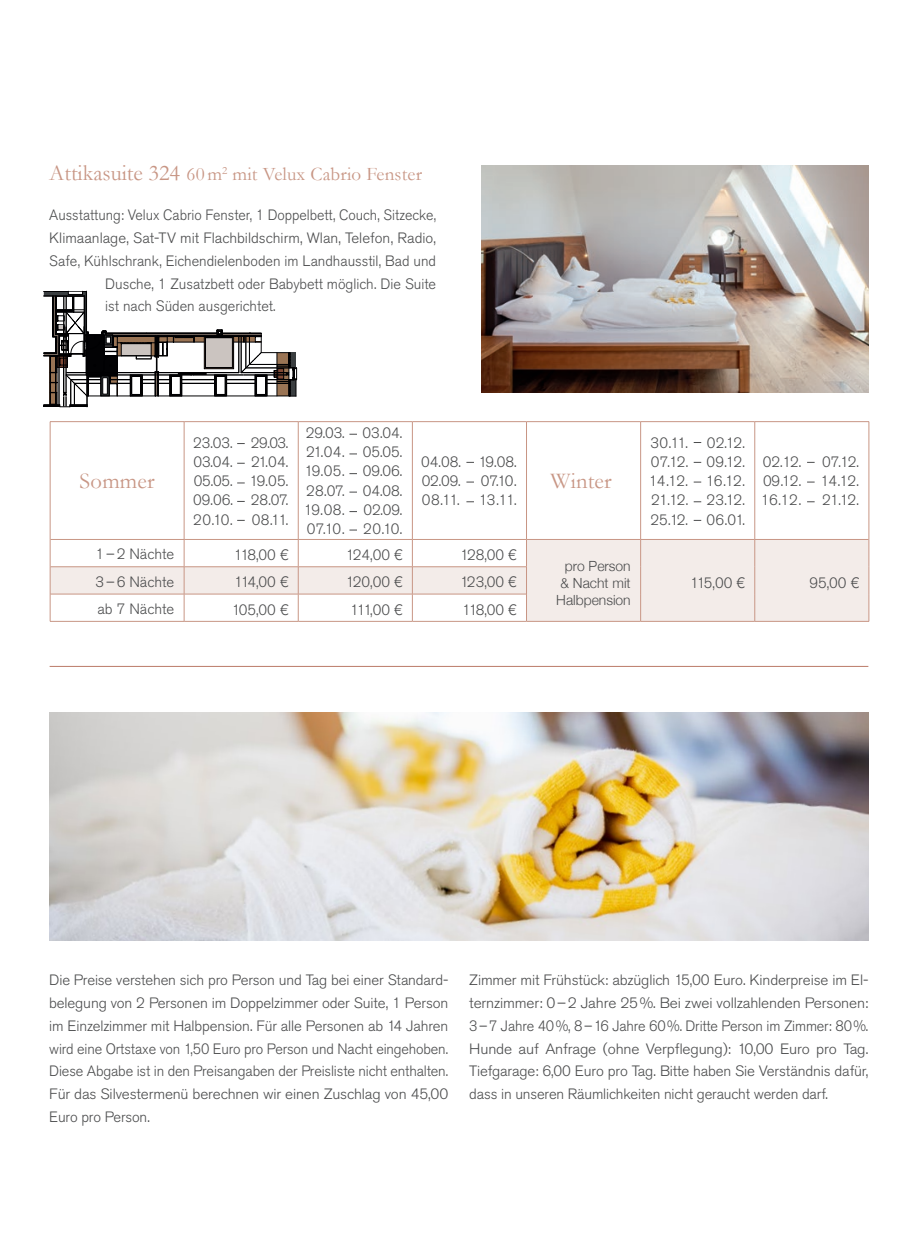
<style>
.page{position:relative;width:918px;height:1241px;background:#fff}
.page>*{position:absolute;margin:0;border:0;box-sizing:border-box;transform-origin:0 0}
.t1{font:22.75px "Garamond";letter-spacing:.01em;color:#c89685}
.t2{font:19.25px "Garamond";letter-spacing:.01em;color:#c89685}
.t3{font:300 14.88px/22.8px "Akzidenz Grotesk BQ";color:#4b4c4d;text-align:justify}
.t4{font:300 14.88px "Akzidenz Grotesk BQ";color:#4b4c4d;scale:.95 1}
.t5{font:300 14px/16.8px "Helvetica Neue";color:#4b4c4d;text-align:right}
.s1{font-size:22.75px}
.s2{font-family:"Helvetica Neue";font-size:15.05px}
</style>
<div class="page">
<img style="left:50px;top:712px;width:818px;height:228px">
<hr style="left:50px;top:666px;width:818px;height:1px;background:#bb7b68">
<img style="left:481px;top:165px;width:387px;height:228px">
<svg style="left:44px;top:291px;width:253px;height:116px"></svg>
<hr style="left:106px;top:333px;width:111px;height:1px;background:#000002">
<hr style="left:50px;top:421px;width:134px;height:1px;background:#c89685">
<hr style="left:184px;top:421px;width:114px;height:1px;background:#c89685">
<hr style="left:298px;top:421px;width:114px;height:1px;background:#c89685">
<hr style="left:412px;top:421px;width:114px;height:1px;background:#c89685">
<hr style="left:526px;top:421px;width:114px;height:1px;background:#c89685">
<hr style="left:640px;top:421px;width:115px;height:1px;background:#c89685">
<hr style="left:755px;top:421px;width:114px;height:1px;background:#c89685">
<hr style="left:50px;top:422px;width:1px;height:117px;background:#c89685">
<hr style="left:184px;top:422px;width:1px;height:117px;background:#c89685">
<hr style="left:298px;top:422px;width:1px;height:117px;background:#c89685">
<hr style="left:412px;top:422px;width:1px;height:117px;background:#c89685">
<hr style="left:640px;top:422px;width:1px;height:117px;background:#c89685">
<hr style="left:754px;top:422px;width:1px;height:117px;background:#c89685">
<hr style="left:868px;top:422px;width:1px;height:117px;background:#c89685">
<hr style="left:526px;top:422px;width:1px;height:117px;background:#c89685">
<hr style="left:526px;top:621px;width:114px;height:1px;background:#c89685">
<hr style="left:640px;top:621px;width:115px;height:1px;background:#c89685">
<hr style="left:755px;top:621px;width:114px;height:1px;background:#c89685">
<hr style="left:50px;top:621px;width:134px;height:1px;background:#c89685">
<hr style="left:184px;top:621px;width:114px;height:1px;background:#c89685">
<hr style="left:298px;top:621px;width:114px;height:1px;background:#c89685">
<hr style="left:412px;top:621px;width:114px;height:1px;background:#c89685">
<svg style="left:50px;top:539px;width:819px;height:82px"></svg>
<hr style="left:917px;top:0;width:1px;height:1240px;background:#f3ece9">
<p class="t2" style="left:49px;top:162px;width:374px"><span class="s1">Attikasuite 324</span> 60m<sup>2</sup> mit Velux Cabrio Fenster</p>
<p class="t4" style="left:49px;top:207px;width:409px">Ausstattung: Velux Cabrio Fenster, 1 Doppelbett, Couch, Sitzecke,</p>
<p class="t3" style="left:49px;top:227px;width:388px">Klimaanlage, Sat-TV mit Flachbildschirm, Wlan, Telefon, Radio,</p>
<p class="t3" style="left:49px;top:250px;width:388px">Safe, Kühlschrank, Eichendielenboden im Landhausstil, Bad und</p>
<p class="t3" style="left:105px;top:272px;width:332px">Dusche, 1 Zusatzbett oder Babybett möglich. Die Suite</p>
<p class="t3" style="left:105px;top:295px;width:172px">ist nach Süden ausgerichtet.</p>
<p class="t1" style="left:80px;top:467px;width:76px">Sommer</p>
<p class="t3" style="left:193px;top:431px;width:97px">23.03. 29.03.</p>
<p class="t3" style="left:194px;top:450px;width:40px">03.04.</p>
<p class="t3" style="left:251px;top:450px;width:39px">21.04.</p>
<p class="t3" style="left:194px;top:470px;width:96px">05.05. 19.05.</p>
<p class="t3" style="left:193px;top:489px;width:97px">09.06. 28.07.</p>
<p class="t3" style="left:193px;top:508px;width:41px">20.10.</p>
<p class="t3" style="left:252px;top:508px;width:38px">08.11.</p>
<p class="t3" style="left:306px;top:421px;width:98px">29.03. 03.04.</p>
<p class="t3" style="left:306px;top:441px;width:98px">21.04. 05.05.</p>
<p class="t3" style="left:304px;top:460px;width:100px">19.05. 09.06.</p>
<p class="t3" style="left:306px;top:479px;width:98px">28.07. 04.08.</p>
<p class="t3" style="left:304px;top:498px;width:42px">19.08.</p>
<p class="t3" style="left:363px;top:498px;width:40px">02.09.</p>
<p class="t3" style="left:307px;top:518px;width:97px">07.10. 20.10.</p>
<p class="t3" style="left:421px;top:450px;width:97px">04.08. 19.08.</p>
<p class="t3" style="left:422px;top:470px;width:40px">02.09.</p>
<p class="t3" style="left:481px;top:470px;width:37px">07.10.</p>
<p class="t3" style="left:422px;top:489px;width:39px">08.11.</p>
<p class="t3" style="left:479px;top:489px;width:39px">13.11.</p>
<p class="t1" style="left:550px;top:467px;width:63px">Winter</p>
<p class="t3" style="left:650px;top:431px;width:39px">30.11.</p>
<p class="t3" style="left:707px;top:431px;width:39px">02.12.</p>
<p class="t3" style="left:651px;top:450px;width:95px">07.12. 09.12.</p>
<p class="t3" style="left:649px;top:470px;width:97px">14.12. 16.12.</p>
<p class="t3" style="left:651px;top:489px;width:95px">21.12. 23.12.</p>
<p class="t3" style="left:650px;top:508px;width:39px">25.12.</p>
<p class="t3" style="left:706px;top:508px;width:40px">06.01.</p>
<p class="t3" style="left:762px;top:450px;width:40px">02.12.</p>
<p class="t3" style="left:822px;top:450px;width:38px">07.12.</p>
<p class="t3" style="left:763px;top:470px;width:40px">09.12.</p>
<p class="t3" style="left:820px;top:470px;width:40px">14.12.</p>
<p class="t3" style="left:761px;top:489px;width:42px">16.12.</p>
<p class="t3" style="left:822px;top:489px;width:38px">21.12.</p>
<p class="t3" style="left:96px;top:543px;width:80px">1–2 Nächte</p>
<p class="t3" style="left:234px;top:543px;width:56px">118,00 <span class="s2">€</span></p>
<p class="t3" style="left:346px;top:543px;width:58px">124,00 <span class="s2">€</span></p>
<p class="t3" style="left:460px;top:543px;width:58px">128,00 <span class="s2">€</span></p>
<p class="t5" style="left:556px;top:556px;width:76px">pro Person &amp; Nacht mit<br>Halbpension</p>
<p class="t3" style="left:96px;top:570px;width:80px">3–6 Nächte</p>
<p class="t3" style="left:234px;top:571px;width:56px">114,00 <span class="s2">€</span></p>
<p class="t3" style="left:346px;top:571px;width:58px">120,00 <span class="s2">€</span></p>
<p class="t3" style="left:460px;top:571px;width:58px">123,00 <span class="s2">€</span></p>
<p class="t3" style="left:690px;top:571px;width:56px">115,00 <span class="s2">€</span></p>
<p class="t3" style="left:809px;top:571px;width:51px">95,00 <span class="s2">€</span></p>
<p class="t3" style="left:97px;top:597px;width:78px">ab 7 Nächte</p>
<p class="t3" style="left:232px;top:598px;width:58px">105,00 <span class="s2">€</span></p>
<p class="t3" style="left:350px;top:598px;width:54px">111,00 <span class="s2">€</span></p>
<p class="t3" style="left:462px;top:598px;width:56px">118,00 <span class="s2">€</span></p>
<p class="t3" style="left:49px;top:969px;width:400px">Die Preise verstehen sich pro Person und Tag bei einer Standard&shy;belegung von 2 Personen im Doppelzimmer oder Suite, 1 Person im Einzelzimmer mit Halbpension. Für alle Personen ab 14 Jahren wird eine Ortstaxe von 1,50 Euro pro Person und Nacht eingehoben.<br>Diese Abgabe ist in den Preisangaben der Preisliste nicht enthalten.</p>
<p class="t3" style="left:49px;top:1082px;width:400px">Für das Silvestermenü berechnen wir einen Zuschlag von 45,00<br>Euro pro Person.</p>
<p class="t3" style="left:469px;top:969px;width:400px">Zimmer mit Frühstück: abzüglich 15,00 Euro. Kinderpreise im El&shy;ternzimmer: 0–2 Jahre 25%. Bei zwei vollzahlenden Personen:<br>3–7 Jahre 40%, 8–16 Jahre 60%. Dritte Person im Zimmer: 80%.<br>Hunde auf Anfrage (ohne Verpflegung): 10,00 Euro pro Tag.<br>Tiefgarage: 6,00 Euro pro Tag. Bitte haben Sie Verständnis dafür, dass in unseren Räumlichkeiten nicht geraucht werden darf.</p>
</div>
